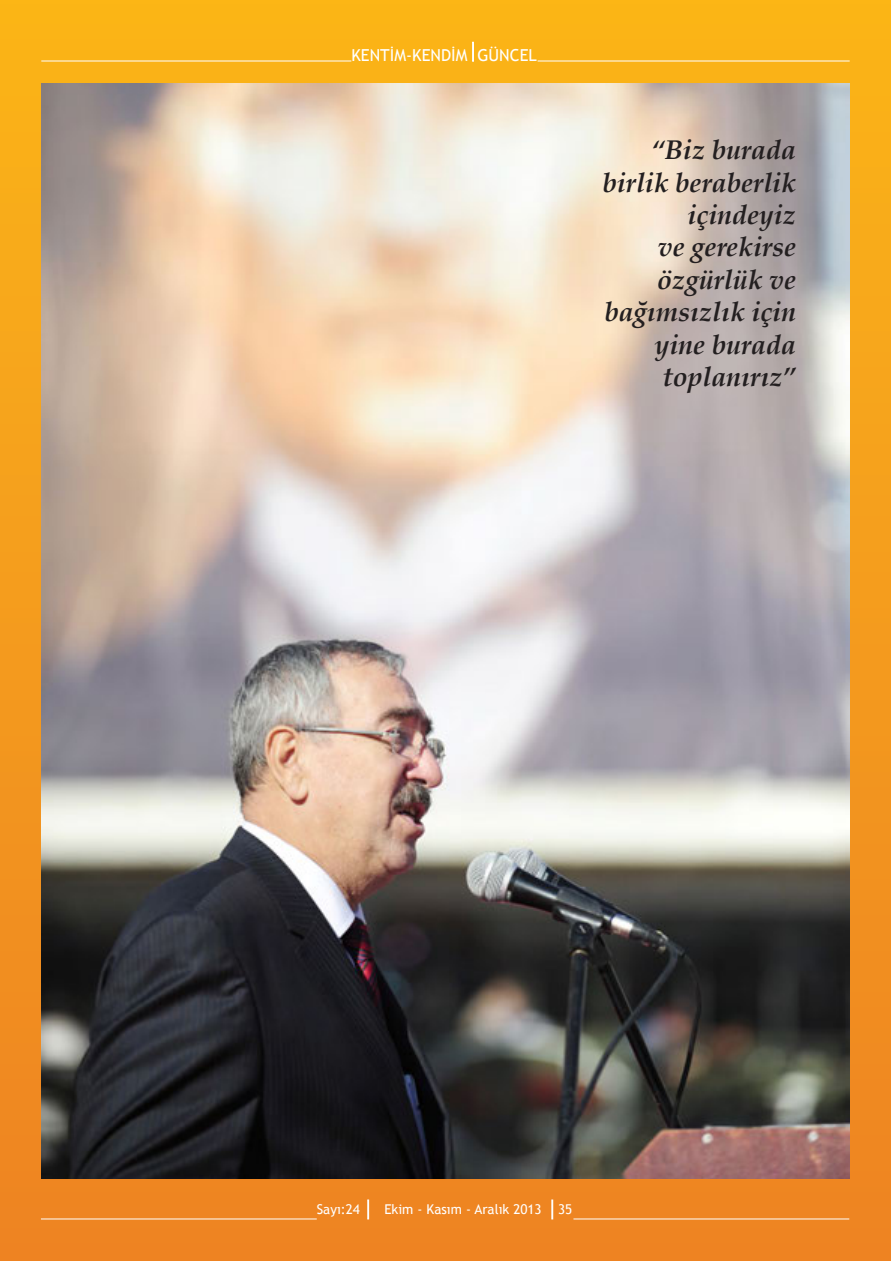
<style>
.page{position:relative;width:891px;height:1261px;background:#fff}
.page>*{position:absolute;margin:0;border:0;box-sizing:border-box;transform-origin:0 0}
.t1{font:italic 700 27px/32.4px "Palatino";letter-spacing:-.005em;color:#231f20;text-align:right}
.t2{font:16.5px "Trebuchet MS";color:#fff}
.t3{font:13.5px "Trebuchet MS";color:#fff}
</style>
<div class="page">
<div style="left:0;top:0;width:890px;height:1260px;background:linear-gradient(to bottom,#fbb518,#ed8223)"></div>
<img style="left:41px;top:84px;width:808px;height:1094px">
<svg style="left:472px;top:42px;width:1px;height:19px"></svg>
<hr style="left:41px;top:61px;width:310px;height:1px;background:#fff">
<hr style="left:537px;top:61px;width:312px;height:1px;background:#fff">
<div style="left:367px;top:1199px;width:2px;height:20px;border:1px solid #fff"></div>
<div style="left:551px;top:1199px;width:2px;height:20px;border:1px solid #fff"></div>
<hr style="left:573px;top:1218px;width:276px;height:1px;background:#fff">
<hr style="left:41px;top:1218px;width:276px;height:1px;background:#fff">
<p class="t2" style="left:351px;top:46px;width:187px">KENTİM-KENDİM GÜNCEL</p>
<p class="t1" style="left:602px;top:134px;width:195px">“Biz burada birlik beraberlik içindeyiz<br>ve gerekirse özgürlük ve bağımsızlık için yine burada toplanırız”</p>
<p class="t3" style="left:317px;top:1201px;width:45px">Sayı:24</p>
<p class="t3" style="left:384px;top:1201px;width:189px">Ekim - Kasım - Aralık 2013 35</p>
</div>
